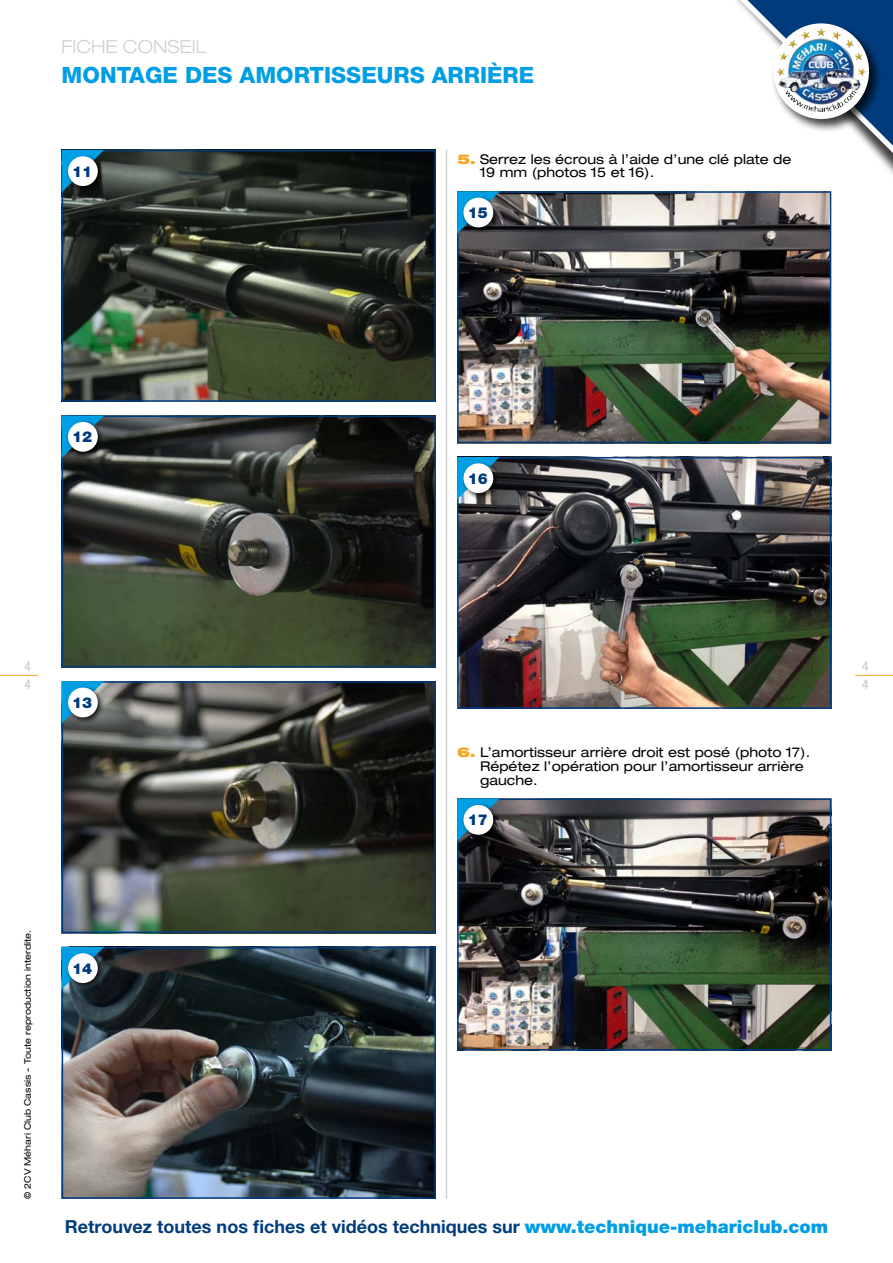
<style>
.page{position:relative;width:893px;height:1263px;background:#fff}
.page>*{position:absolute;margin:0;border:0;box-sizing:border-box;transform-origin:0 0}
.t1{font:800 22.5px "Helvetica Neue LT Pro";color:#009ee3}
.t2{font:700 18px "Helvetica Neue LT Pro";color:#003c7c}
.t3{font:300 expanded 18px "Helvetica Neue LT Pro";color:#cfd0d0}
.t4{font:900 15px "Helvetica Neue LT Pro";color:#003c7c}
.t5{font:expanded 13.5px/13.8px "Helvetica Neue LT Pro";color:#000}
.t6{font:500 condensed 13.5px/18px "Helvetica Neue LT Pro";color:#cfd0d0}
.t7{font:expanded 9px "Helvetica Neue LT Pro";color:#000}
.s1{font-weight:900;color:#f7a721}
.s2{font-weight:900;color:#009ee3}
</style>
<div class="page">
<img style="left:736px;top:0;width:157px;height:175px">
<hr style="left:0;top:675px;width:38px;height:1px;background:#f7a721">
<hr style="left:855px;top:675px;width:38px;height:1px;background:#f7a721">
<img style="left:65px;top:419px;width:368px;height:245px">
<div style="left:62px;top:416px;width:374px;height:251px;border:2px solid #003c7c"></div>
<img style="left:460px;top:460px;width:368px;height:246px">
<div style="left:457px;top:457px;width:374px;height:252px;border:2px solid #003c7c"></div>
<img style="left:460px;top:801px;width:368px;height:246px">
<div style="left:457px;top:798px;width:374px;height:252px;border:2px solid #003c7c"></div>
<img style="left:65px;top:684px;width:368px;height:246px">
<div style="left:62px;top:681px;width:374px;height:252px;border:2px solid #003c7c"></div>
<img style="left:65px;top:950px;width:368px;height:246px">
<div style="left:62px;top:947px;width:374px;height:252px;border:2px solid #003c7c"></div>
<img style="left:65px;top:153px;width:368px;height:246px">
<div style="left:62px;top:150px;width:374px;height:252px;border:2px solid #003c7c"></div>
<img style="left:460px;top:194px;width:368px;height:246px">
<div style="left:457px;top:191px;width:374px;height:252px;border:2px solid #003c7c"></div>
<hr style="left:446px;top:150px;width:1px;height:1049px;background:#cfd0d0">
<svg style="left:62px;top:150px;width:42px;height:42px"></svg>
<div style="left:66px;top:154px;width:39px;height:39px;background:#000;opacity:.75"></div>
<div style="left:68px;top:156px;width:30px;height:30px;background:#fff;border-radius:50%"></div>
<svg style="left:62px;top:416px;width:42px;height:42px"></svg>
<div style="left:66px;top:420px;width:39px;height:38px;background:#000;opacity:.75"></div>
<div style="left:68px;top:422px;width:30px;height:30px;background:#fff;border-radius:50%"></div>
<svg style="left:62px;top:681px;width:42px;height:43px"></svg>
<div style="left:66px;top:685px;width:39px;height:39px;background:#000;opacity:.75"></div>
<div style="left:68px;top:688px;width:30px;height:29px;background:#fff;border-radius:50%"></div>
<svg style="left:62px;top:947px;width:42px;height:42px"></svg>
<div style="left:66px;top:951px;width:39px;height:39px;background:#000;opacity:.75"></div>
<div style="left:68px;top:953px;width:30px;height:30px;background:#fff;border-radius:50%"></div>
<svg style="left:457px;top:191px;width:43px;height:43px"></svg>
<div style="left:461px;top:195px;width:39px;height:39px;background:#000;opacity:.75"></div>
<div style="left:463px;top:198px;width:30px;height:29px;background:#fff;border-radius:50%"></div>
<svg style="left:457px;top:457px;width:43px;height:42px"></svg>
<div style="left:461px;top:461px;width:39px;height:39px;background:#000;opacity:.75"></div>
<div style="left:463px;top:463px;width:30px;height:30px;background:#fff;border-radius:50%"></div>
<svg style="left:457px;top:798px;width:43px;height:43px"></svg>
<div style="left:461px;top:803px;width:39px;height:38px;background:#000;opacity:.75"></div>
<div style="left:463px;top:805px;width:30px;height:30px;background:#fff;border-radius:50%"></div>
<h2 class="t3" style="left:62px;top:36px;width:146px">FICHE CONSEIL</h2>
<h1 class="t1" style="left:62px;top:61px;width:474px">MONTAGE DES AMORTISSEURS ARRIÈRE</h1>
<p class="t4" style="left:72px;top:162px;width:22px">11</p>
<p class="t4" style="left:72px;top:428px;width:22px">12</p>
<p class="t5" style="left:480px;top:152px;width:313px;text-indent:-23px"><span class="s1">5.</span> Serrez les écrous à l’aide d’une clé plate de<br>19 mm (photos 15 et 16).</p>
<p class="t4" style="left:468px;top:204px;width:22px">15</p>
<p class="t4" style="left:468px;top:469px;width:22px">16</p>
<p class="t6" style="left:24px;top:656px;width:8px">4<br>4</p>
<p class="t6" style="left:862px;top:656px;width:8px">4<br>4</p>
<p class="t4" style="left:72px;top:693px;width:22px">13</p>
<p class="t5" style="left:480px;top:745px;width:331px;text-indent:-23px"><span class="s1">6.</span> L’amortisseur arrière droit est posé (photo 17).<br>Répétez l’opération pour l’amortisseur arrière gauche.</p>
<p class="t4" style="left:468px;top:811px;width:22px">17</p>
<p class="t7" style="left:22px;top:1199px;width:270px;rotate:-90deg">© 2CV Méhari Club Cassis - Toute reproduction interdite.</p>
<p class="t4" style="left:72px;top:959px;width:22px">14</p>
<h2 class="t2" style="left:65px;top:1215px;width:765px">Retrouvez toutes nos fiches et vidéos techniques sur <span class="s2">www.technique-mehariclub.com</span></h2>
</div>
